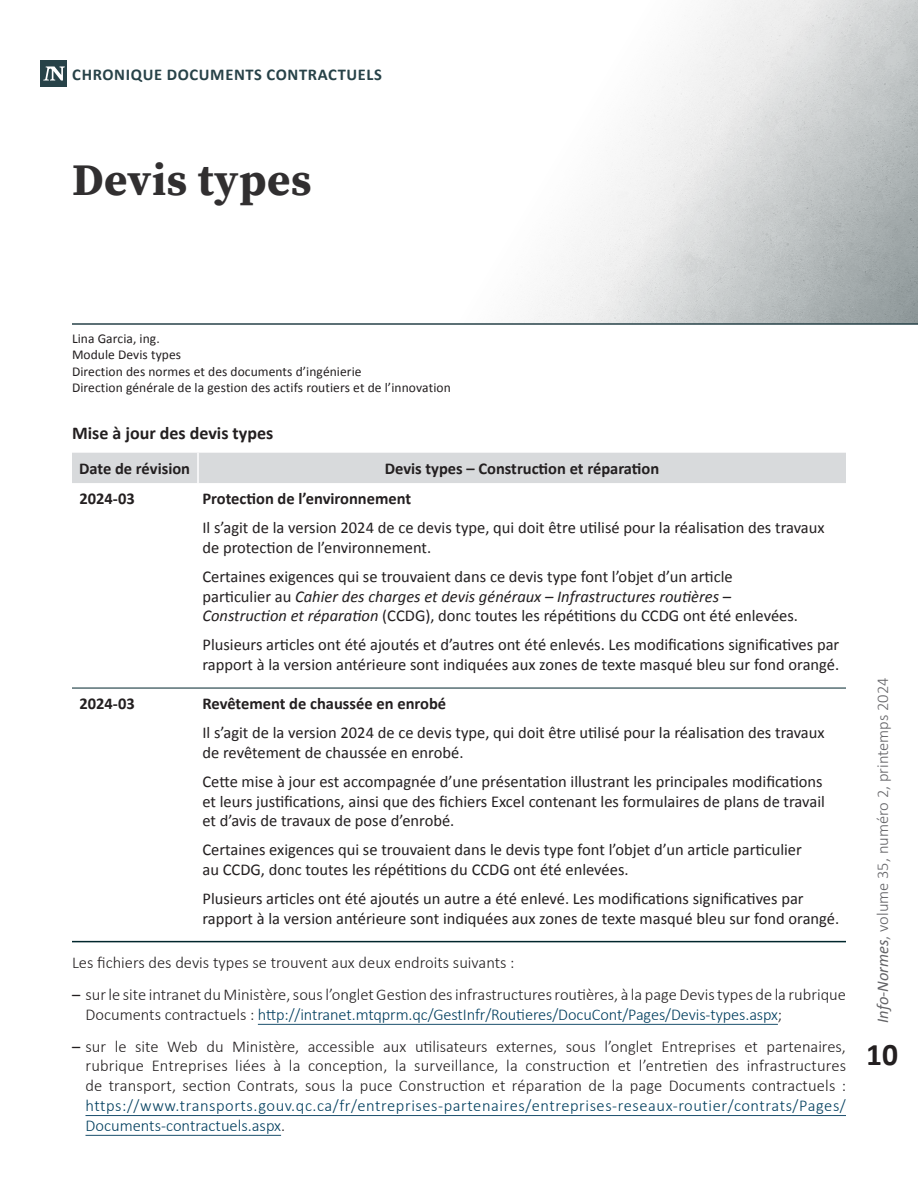
<style>
.page{position:relative;width:918px;height:1188px;background:#fff}
.page>*{position:absolute;margin:0;border:0;box-sizing:border-box;transform-origin:0 0}
.t1{font:45px "Source Serif Variable";letter-spacing:.01em;color:#312f30}
.t2{font:700 31.5px "Calibri";color:#231f20}
.t3{font:700 18px "Calibri";color:#231f20}
.t4{font:16.5px/19.8px "Calibri";color:#231f20}
.t5{font:300 16.5px/19.8px "Calibri";color:#231f20}
.t6{font:300 16.5px/19.8px "Calibri";letter-spacing:.035em;color:#003e5e}
.t7{font:700 16.5px "Calibri";color:#231f20}
.t8{font:300 16.5px "Calibri";color:#636366}
.t9{font:700 16.5px "Calibri";letter-spacing:.04em;color:#274248}
.t10{font:13.5px/16.2px "Calibri";letter-spacing:.005em;color:#231f20}
.s1{font-style:italic}
.s2{font-weight:400}
.s3{color:#003e5e}
.s4{color:#231f20}
.s5{font-weight:400;font-style:italic}
</style>
<div class="page">
<svg style="left:530px;top:0;width:388px;height:323px"></svg>
<hr style="left:72px;top:323px;width:846px;height:2px;background:#274248">
<div style="left:40px;top:60px;width:28px;height:27px;background:#274248"></div>
<svg style="left:43px;top:66px;width:22px;height:15px"></svg>
<div style="left:72px;top:453px;width:774px;height:30px;background:#d8dadc"></div>
<hr style="left:72px;top:688px;width:126px;height:1px;background:#00262c">
<hr style="left:198px;top:688px;width:648px;height:1px;background:#00262c">
<hr style="left:72px;top:941px;width:126px;height:1px;background:#00262c">
<hr style="left:198px;top:941px;width:648px;height:1px;background:#00262c">
<hr style="left:197px;top:453px;width:2px;height:30px;background:#fff">
<hr style="left:258px;top:1024px;width:520px;height:1px;background:#1b4f6d">
<hr style="left:86px;top:1115px;width:760px;height:1px;background:#1b4f6d">
<hr style="left:86px;top:1135px;width:195px;height:1px;background:#1b4f6d">
<p class="t9" style="left:72px;top:64px;width:311px">CHRONIQUE DOCUMENTS CONTRACTUELS</p>
<h1 class="t1" style="left:72px;top:150px;width:241px">Devis types</h1>
<p class="t10" style="left:72px;top:331px;width:380px">Lina Garcia, ing.<br>Module Devis types<br>Direction des normes et des documents d’ingénierie<br>Direction générale de la gestion des actifs routiers et de l’innovation</p>
<p class="t3" style="left:72px;top:422px;width:203px">Mise à jour des devis types</p>
<p class="t7" style="left:79px;top:458px;width:112px">Date de révision</p>
<p class="t7" style="left:385px;top:458px;width:276px">Devis types – Construction et réparation</p>
<p class="t7" style="left:79px;top:488px;width:57px">2024-03</p>
<p class="t7" style="left:202px;top:488px;width:210px">Protection de l’environnement</p>
<p class="t4" style="left:202px;top:518px;width:624px">Il s’agit de la version 2024 de ce devis type, qui doit être utilisé pour la réalisation des travaux de protection de l’environnement.</p>
<p class="t4" style="left:202px;top:567px;width:597px">Certaines exigences qui se trouvaient dans ce devis type font l’objet d’un article particulier au <span class="s1">Cahier des charges et devis généraux – Infrastructures routières –<br>Construction et réparation</span> (CCDG), donc toutes les répétitions du CCDG ont été enlevées.</p>
<p class="t4" style="left:202px;top:635px;width:638px">Plusieurs articles ont été ajoutés et d’autres ont été enlevés. Les modifications significatives par rapport à la version antérieure sont indiquées aux zones de texte masqué bleu sur fond orangé.</p>
<p class="t7" style="left:79px;top:693px;width:57px">2024-03</p>
<p class="t7" style="left:202px;top:693px;width:245px">Revêtement de chaussée en enrobé</p>
<p class="t4" style="left:202px;top:723px;width:624px">Il s’agit de la version 2024 de ce devis type, qui doit être utilisé pour la réalisation des travaux de revêtement de chaussée en enrobé.</p>
<p class="t4" style="left:202px;top:771px;width:624px">Cette mise à jour est accompagnée d’une présentation illustrant les principales modifications et leurs justifications, ainsi que des fichiers Excel contenant les formulaires de plans de travail et d’avis de travaux de pose d’enrobé.</p>
<p class="t4" style="left:202px;top:840px;width:601px">Certaines exigences qui se trouvaient dans le devis type font l’objet d’un article particulier au CCDG, donc toutes les répétitions du CCDG ont été enlevées.</p>
<p class="t4" style="left:202px;top:888px;width:638px">Plusieurs articles ont été ajoutés un autre a été enlevé. Les modifications significatives par rapport à la version antérieure sont indiquées aux zones de texte masqué bleu sur fond orangé.</p>
<p class="t5" style="left:72px;top:953px;width:444px">Les fichiers des devis types se trouvent aux deux endroits suivants :</p>
<p class="t5" style="left:85px;top:985px;width:762px;text-indent:-13px"><span class="s2">–</span> sur le site intranet du Ministère, sous l’onglet Gestion des infrastructures routières, à la page Devis types de la rubrique<br>Documents contractuels : <span class="s3">http://intranet.mtqprm.qc/GestInfr/Routieres/DocuCont/Pages/Devis-types.aspx</span>;</p>
<p class="t5" style="left:85px;top:1036px;width:762px;text-align:justify;text-indent:-13px"><span class="s2">–</span> sur le site Web du Ministère, accessible aux utilisateurs externes, sous l’onglet Entreprises et partenaires, rubrique Entreprises liées à la conception, la surveillance, la construction et l’entretien des infrastructures de transport, section Contrats, sous la puce Construction et réparation de la page Documents contractuels :</p>
<p class="t6" style="left:85px;top:1096px;width:762px">https://www.transports.gouv.qc.ca/fr/entreprises-partenaires/entreprises-reseaux-routier/contrats/Pages/<br>Documents-contractuels.aspx<span class="s4">.</span></p>
<p class="t8" style="left:872px;top:1023px;width:347px;rotate:-90deg"><span class="s5">Info-Normes</span>, volume 35, numéro 2, printemps 2024</p>
<h2 class="t2" style="left:866px;top:1034px;width:33px">10</h2>
</div>
